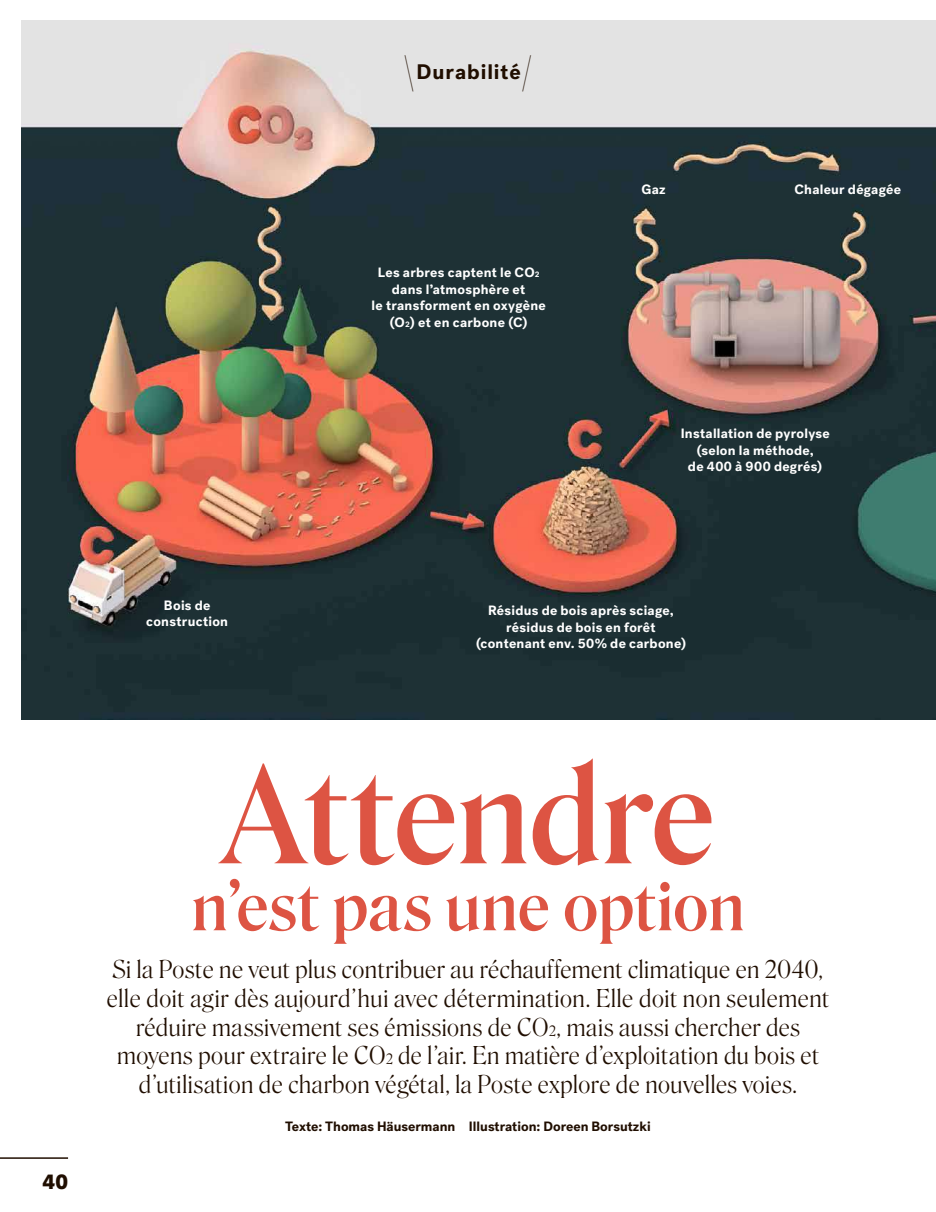
<style>
.page{position:relative;width:936px;height:1212px;background:#fff}
.page>*{position:absolute;margin:0;border:0;box-sizing:border-box;transform-origin:0 0}
.t1{font:500 132px "Roslindale Display Narrow";letter-spacing:.005em;color:#dd5443}
.t2{font:500 66px "Roslindale Display Narrow";letter-spacing:.01em;color:#dd5443}
.t3{font:300 24px/28.7px "Roslindale Display Narrow";letter-spacing:.025em;color:#200e00;text-align:center}
.t4{font:700 21px "Post Grotesk";letter-spacing:.045em;color:#200e00}
.t5{font:900 21px "Post Grotesk";color:#200e00}
.t6{font:700 13.5px/16.5px "Post Grotesk";letter-spacing:.02em;color:#fff;text-align:center}
.t7{font:700 13.5px "Post Grotesk";color:#200e00}
.s1{font-family:"Roslindale Display";font-weight:200;font-stretch:condensed;font-size:42.3px}
.s2{font-size:7.8px}
.s3{font-size:13.95px}
</style>
<div class="page">
<img style="left:21px;top:20px;width:914px;height:700px">
<hr style="left:0;top:1157px;width:68px;height:2px;background:#200e00">
<p class="t4" style="left:403px;top:58px;width:131px"><span class="s1">\</span>Durabilité<span class="s1">/</span></p>
<p class="t6" style="left:371px;top:264px;width:175px">Les arbres captent le CO<span class="s2">2 </span>dans l’atmosphère et<br>le transforment en oxygène (O<span class="s2">2</span>) et en carbone (C)</p>
<p class="t6" style="left:641px;top:181px;width:26px">Gaz</p>
<p class="t6" style="left:794px;top:181px;width:108px">Chaleur dégagée</p>
<p class="t6" style="left:680px;top:425px;width:150px">Installation de pyrolyse (selon la méthode,<br>de 400 à 900 degrés)</p>
<p class="t6" style="left:146px;top:597px;width:83px">Bois de construction</p>
<p class="t6" style="left:475px;top:602px;width:212px">Résidus de bois après sciage, résidus de bois en forêt (contenant env. 50% de carbone)</p>
<p class="t5" style="left:42px;top:1168px;width:27px">40</p>
<h1 class="t1" style="left:222px;top:706px;width:493px">Attendre</h1>
<h2 class="t2" style="left:192px;top:851px;width:554px">n’est pas une option</h2>
<p class="t3" style="left:107px;top:954px;width:723px">Si la Poste ne veut plus contribuer au réchauffement climatique en 2040, elle doit agir dès aujourd’hui avec détermination. Elle doit non seulement réduire massivement ses émissions de CO<span class="s3">2</span>, mais aussi chercher des moyens pour extraire le CO<span class="s3">2</span> de l’air. En matière d’exploitation du bois et d’utilisation de charbon végétal, la Poste explore de nouvelles voies.</p>
<p class="t7" style="left:285px;top:1118px;width:367px">Texte: Thomas Häusermann Illustration: Doreen Borsutzki</p>
</div>
